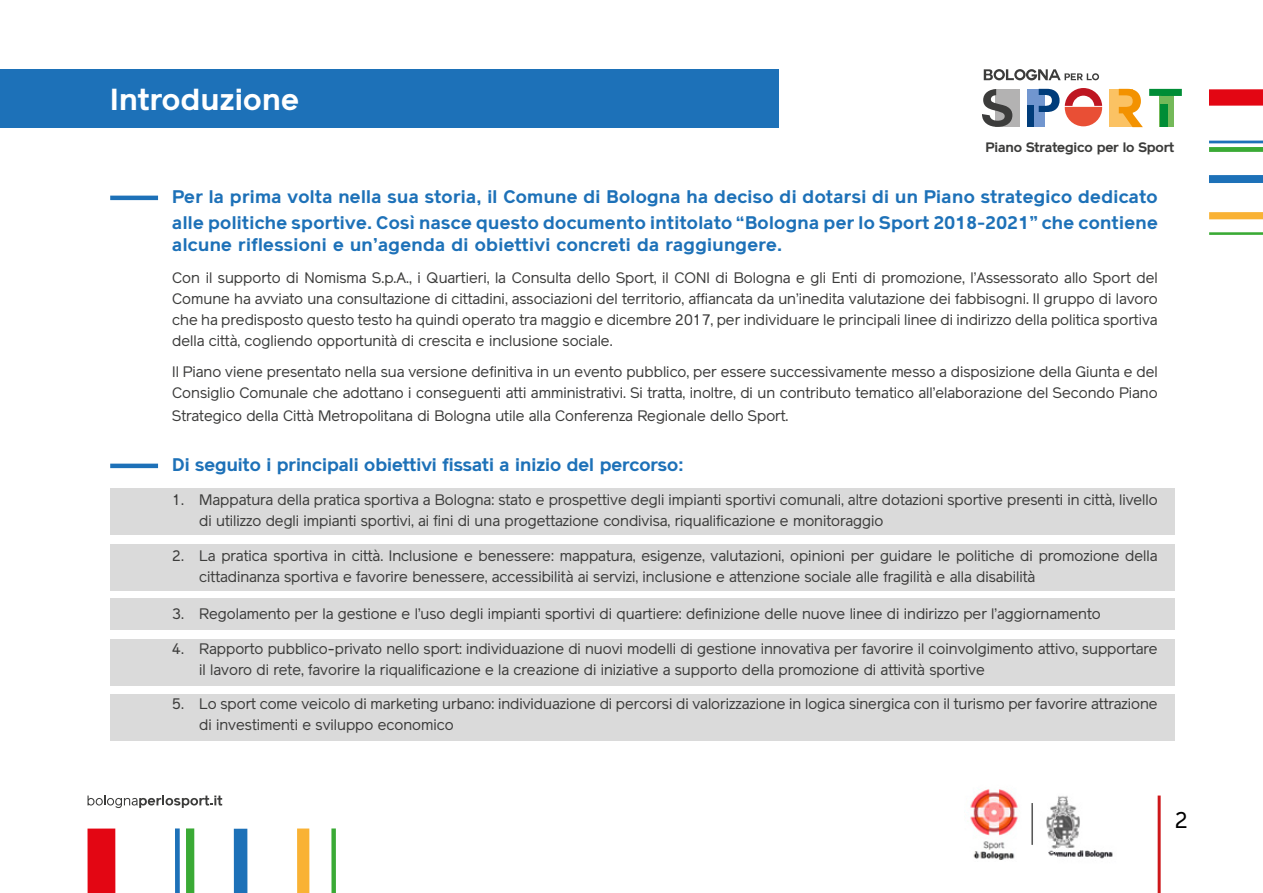
<style>
.page{position:relative;width:1263px;height:893px;background:#fff}
.page>*{position:absolute;margin:0;border:0;box-sizing:border-box;transform-origin:0 0}
.t1{font:700 30px "Reader";letter-spacing:.01em;color:#fff}
.t2{font:22.5px "Reader";color:#000}
.t3{font:700 18px/25.5px "Reader";letter-spacing:.02em;color:#1d71b8}
.t4{font:700 18px "Reader";color:#1d71b8}
.t5{font:15px/21px "Reader";color:#3c3c3b}
.t6{font:700 13.5px "Reader";letter-spacing:-.01em;color:#3c3c3b}
</style>
<div class="page">
<hr style="left:1158px;top:795px;width:3px;height:98px;background:#cd171a">
<div style="left:996px;top:89px;width:24px;height:38px;background:#b3b2b2"></div>
<div style="left:1027px;top:89px;width:17px;height:38px;background:#7196cf"></div>
<div style="left:1109px;top:89px;width:23px;height:38px;background:#fbc263"></div>
<div style="left:1160px;top:89px;width:14px;height:38px;background:#74b959"></div>
<svg style="left:984px;top:69px;width:115px;height:11px"></svg>
<svg style="left:1039px;top:89px;width:20px;height:23px"></svg>
<svg style="left:1065px;top:88px;width:37px;height:38px"></svg>
<svg style="left:1119px;top:89px;width:24px;height:38px"></svg>
<svg style="left:1149px;top:89px;width:33px;height:7px"></svg>
<svg style="left:982px;top:89px;width:30px;height:38px"></svg>
<div style="left:1027px;top:106px;width:6px;height:21px;background:#003c7a"></div>
<div style="left:1160px;top:105px;width:7px;height:22px;background:#008d36"></div>
<div style="left:1209px;top:89px;width:54px;height:17px;background:#e30613"></div>
<hr style="left:1209px;top:141px;width:54px;height:2px;background:#1d71b8">
<div style="left:1209px;top:147px;width:54px;height:5px;background:#3aaa35"></div>
<div style="left:1209px;top:175px;width:54px;height:8px;background:#1d71b8"></div>
<div style="left:1209px;top:212px;width:54px;height:7px;background:#f9b234"></div>
<hr style="left:1209px;top:232px;width:54px;height:3px;background:#3aaa35">
<div style="left:88px;top:828px;width:27px;height:65px;background:#e30613"></div>
<div style="left:175px;top:828px;width:5px;height:65px;background:#1d71b8"></div>
<div style="left:186px;top:828px;width:8px;height:65px;background:#3aaa35"></div>
<div style="left:234px;top:829px;width:13px;height:64px;background:#1d71b8"></div>
<div style="left:297px;top:828px;width:12px;height:65px;background:#f9b234"></div>
<div style="left:331px;top:828px;width:5px;height:65px;background:#3aaa35"></div>
<img style="left:1031px;top:796px;width:82px;height:63px">
<svg style="left:88px;top:795px;width:134px;height:13px"></svg>
<hr style="left:1032px;top:803px;width:1px;height:42px;background:#000">
<img style="left:970px;top:789px;width:48px;height:71px">
<div style="left:0;top:70px;width:778px;height:58px;background:#1d71b8"></div>
<div style="left:110px;top:488px;width:1065px;height:46px;background:#dadada"></div>
<div style="left:110px;top:544px;width:1065px;height:46px;background:#dadada"></div>
<div style="left:110px;top:639px;width:1065px;height:46px;background:#dadada"></div>
<div style="left:110px;top:695px;width:1065px;height:46px;background:#dadada"></div>
<div style="left:110px;top:598px;width:1065px;height:32px;background:#dadada"></div>
<hr style="left:110px;top:196px;width:48px;height:4px;background:#1d71b8">
<hr style="left:110px;top:464px;width:48px;height:4px;background:#1d71b8">
<h1 class="t1" style="left:110px;top:81px;width:190px">Introduzione</h1>
<p class="t6" style="left:985px;top:139px;width:190px">Piano Strategico per lo Sport</p>
<p class="t3" style="left:172px;top:184px;width:987px">Per la prima volta nella sua storia, il Comune di Bologna ha deciso di dotarsi di un Piano strategico dedicato alle politiche sportive. Così nasce questo documento intitolato “Bologna per lo Sport 2018-2021” che contiene</p>
<p class="t3" style="left:172px;top:232px;width:611px">alcune riflessioni e un’agenda di obiettivi concreti da raggiungere.</p>
<p class="t5" style="left:172px;top:267px;width:987px;text-align:justify">Con il supporto di Nomisma S.p.A., i Quartieri, la Consulta dello Sport, il CONI di Bologna e gli Enti di promozione, l’Assessorato allo Sport del Comune ha avviato una consultazione di cittadini, associazioni del territorio, affiancata da un’inedita valutazione dei fabbisogni. Il gruppo di lavoro che ha predisposto questo testo ha quindi operato tra maggio e dicembre 2017, per individuare le principali linee di indirizzo della politica sportiva della città, cogliendo opportunità di crescita e inclusione sociale.</p>
<p class="t5" style="left:172px;top:362px;width:987px">Il Piano viene presentato nella sua versione definitiva in un evento pubblico, per essere successivamente messo a disposizione della Giunta e del<br>Consiglio Comunale che adottano i conseguenti atti amministrativi. Si tratta, inoltre, di un contributo tematico all’elaborazione del Secondo Piano</p>
<p class="t5" style="left:172px;top:405px;width:618px">Strategico della Città Metropolitana di Bologna utile alla Conferenza Regionale dello Sport.</p>
<p class="t4" style="left:172px;top:454px;width:513px">Di seguito i principali obiettivi fissati a inizio del percorso:</p>
<p class="t5" style="left:199px;top:489px;width:960px;text-indent:-27px">1. Mappatura della pratica sportiva a Bologna: stato e prospettive degli impianti sportivi comunali, altre dotazioni sportive presenti in città, livello di utilizzo degli impianti sportivi, ai fini di una progettazione condivisa, riqualificazione e monitoraggio</p>
<p class="t5" style="left:199px;top:545px;width:960px;text-indent:-27px">2. La pratica sportiva in città. Inclusione e benessere: mappatura, esigenze, valutazioni, opinioni per guidare le politiche di promozione della cittadinanza sportiva e favorire benessere, accessibilità ai servizi, inclusione e attenzione sociale alle fragilità e alla disabilità</p>
<p class="t5" style="left:172px;top:603px;width:930px">3. Regolamento per la gestione e l’uso degli impianti sportivi di quartiere: definizione delle nuove linee di indirizzo per l’aggiornamento</p>
<p class="t5" style="left:199px;top:638px;width:960px;text-indent:-27px">4. Rapporto pubblico-privato nello sport: individuazione di nuovi modelli di gestione innovativa per favorire il coinvolgimento attivo, supportare il lavoro di rete, favorire la riqualificazione e la creazione di iniziative a supporto della promozione di attività sportive</p>
<p class="t5" style="left:199px;top:693px;width:960px;text-indent:-27px">5. Lo sport come veicolo di marketing urbano: individuazione di percorsi di valorizzazione in logica sinergica con il turismo per favorire attrazione di investimenti e sviluppo economico</p>
<h2 class="t2" style="left:1175px;top:807px;width:15px">2</h2>
</div>
